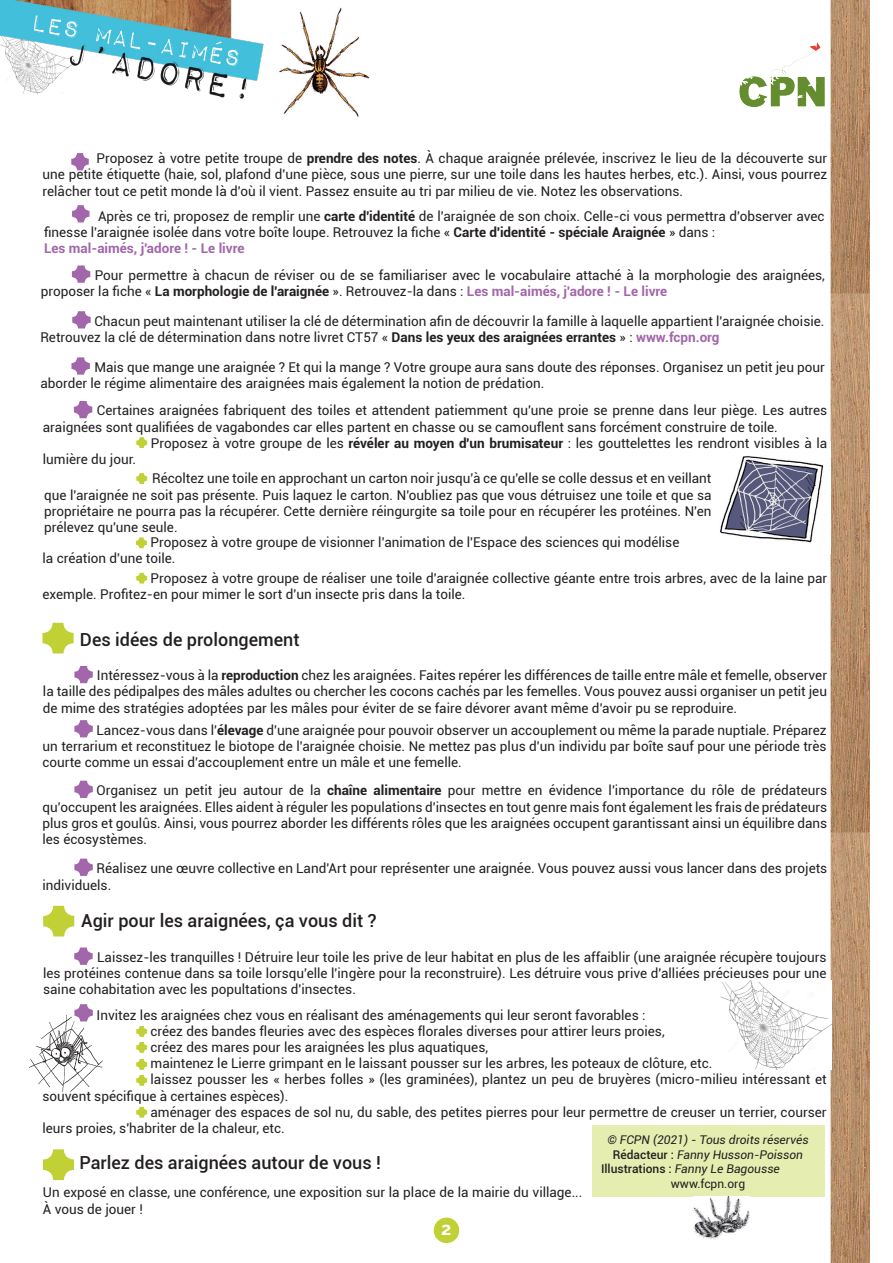
<style>
.page{position:relative;width:893px;height:1263px;background:#fff}
.page>*{position:absolute;margin:0;border:0;box-sizing:border-box;transform-origin:0 0}
.t1{font:500 18px "Roboto";color:#231f20}
.t2{font:700 18px "Raleway";color:#fff}
.t3{font:13.5px/16.2px "Roboto";color:#231f20}
.t4{font:700 13.5px "Roboto";color:#a266aa}
.t5{font:italic 12px/14.4px "Roboto";color:#231f20;text-align:center}
.t6{font:12px "Roboto";color:#231f20}
.s1{font-weight:700}
.s2{font-weight:700;color:#a266aa}
.s3{font-weight:500;font-style:normal}
</style>
<div class="page">
<img style="left:831px;top:832px;width:39px;height:431px">
<img style="left:831px;top:293px;width:39px;height:539px">
<img style="left:831px;top:0;width:39px;height:293px">
<img style="left:1px;top:0;width:263px;height:99px">
<div style="left:592px;top:1125px;width:233px;height:71px;background:#e5eeb0"></div>
<div style="left:434px;top:1217px;width:25px;height:26px;background:#c1d135;border-radius:50%"></div>
<svg style="left:43px;top:1149px;width:31px;height:31px"></svg>
<img style="left:740px;top:43px;width:85px;height:63px">
<svg style="left:43px;top:906px;width:31px;height:30px"></svg>
<svg style="left:74px;top:947px;width:19px;height:18px"></svg>
<svg style="left:74px;top:1004px;width:19px;height:17px"></svg>
<div style="left:137px;top:1075px;width:10px;height:10px;background:#c1d135;border-radius:3px"></div>
<div style="left:136px;top:1075px;width:11px;height:10px;border:1px solid #c1d135;border-radius:3px"></div>
<div style="left:137px;top:1059px;width:10px;height:10px;background:#c1d135;border-radius:3px"></div>
<div style="left:136px;top:1059px;width:11px;height:11px;border:1px solid #c1d135;border-radius:3px"></div>
<div style="left:137px;top:1042px;width:10px;height:10px;background:#c1d135;border-radius:3px"></div>
<div style="left:136px;top:1042px;width:11px;height:11px;border:1px solid #c1d135;border-radius:3px"></div>
<div style="left:137px;top:1026px;width:10px;height:10px;background:#c1d135;border-radius:3px"></div>
<div style="left:136px;top:1026px;width:11px;height:11px;border:1px solid #c1d135;border-radius:3px"></div>
<svg style="left:43px;top:623px;width:31px;height:30px"></svg>
<svg style="left:74px;top:781px;width:19px;height:17px"></svg>
<svg style="left:74px;top:720px;width:19px;height:17px"></svg>
<svg style="left:74px;top:666px;width:19px;height:17px"></svg>
<svg style="left:74px;top:859px;width:19px;height:17px"></svg>
<img style="left:279px;top:8px;width:91px;height:109px">
<img style="left:29px;top:1012px;width:74px;height:80px">
<img style="left:693px;top:1196px;width:56px;height:44px">
<img style="left:720px;top:980px;width:111px;height:89px">
<img style="left:720px;top:456px;width:104px;height:87px">
<div style="left:137px;top:474px;width:10px;height:9px;background:#c1d135;border-radius:3px"></div>
<div style="left:136px;top:473px;width:11px;height:11px;border:1px solid #c1d135;border-radius:3px"></div>
<svg style="left:71px;top:357px;width:19px;height:18px"></svg>
<svg style="left:72px;top:311px;width:19px;height:17px"></svg>
<svg style="left:72px;top:265px;width:18px;height:18px"></svg>
<div style="left:137px;top:438px;width:10px;height:9px;background:#c1d135;border-radius:3px"></div>
<div style="left:136px;top:437px;width:11px;height:11px;border:1px solid #c1d135;border-radius:3px"></div>
<div style="left:136px;top:538px;width:10px;height:10px;background:#c1d135;border-radius:3px"></div>
<div style="left:136px;top:538px;width:11px;height:10px;border:1px solid #c1d135;border-radius:3px"></div>
<svg style="left:72px;top:205px;width:18px;height:17px"></svg>
<svg style="left:74px;top:401px;width:18px;height:17px"></svg>
<div style="left:137px;top:573px;width:10px;height:10px;background:#c1d135;border-radius:3px"></div>
<div style="left:136px;top:573px;width:11px;height:10px;border:1px solid #c1d135;border-radius:3px"></div>
<svg style="left:71px;top:153px;width:18px;height:17px"></svg>
<div style="left:137px;top:1107px;width:10px;height:10px;background:#c1d135;border-radius:3px"></div>
<div style="left:136px;top:1107px;width:11px;height:10px;border:1px solid #c1d135;border-radius:3px"></div>
<p class="t3" style="left:43px;top:150px;width:786px;text-align:justify;text-indent:54px">Proposez à votre petite troupe de <span class="s1">prendre des notes</span>. À chaque araignée prélevée, inscrivez le lieu de la découverte sur une petite étiquette (haie, sol, plafond d'une pièce, sous une pierre, sur une toile dans les hautes herbes, etc.). Ainsi, vous pourrez relâcher tout ce petit monde là d'où il vient. Passez ensuite au tri par milieu de vie. Notez les observations.</p>
<p class="t3" style="left:44px;top:207px;width:782px;text-indent:54px">Après ce tri, proposez de remplir une <span class="s1">carte d'identité</span> de l'araignée de son choix. Celle-ci vous permettra d'observer avec finesse l'araignée isolée dans votre boîte loupe. Retrouvez la fiche « <span class="s1">Carte d'identité - spéciale Araignée</span> » dans :</p>
<p class="t4" style="left:44px;top:239px;width:202px">Les mal-aimés, j'adore ! - Le livre</p>
<p class="t3" style="left:41px;top:266px;width:786px;text-indent:54px">Pour permettre à chacun de réviser ou de se familiariser avec le vocabulaire attaché à la morphologie des araignées, proposer la fiche « <span class="s1">La morphologie de l'araignée</span> ». Retrouvez-la dans : <span class="s2">Les mal-aimés, j'adore ! - Le livre</span></p>
<p class="t3" style="left:40px;top:313px;width:786px;text-indent:54px">Chacun peut maintenant utiliser la clé de détermination afin de découvrir la famille à laquelle appartient l'araignée choisie.<br>Retrouvez la clé de détermination dans notre livret CT57 « <span class="s1">Dans les yeux des araignées errantes</span> » : <span class="s2">www.fcpn.org</span></p>
<p class="t3" style="left:40px;top:358px;width:786px;text-indent:54px">Mais que mange une araignée ? Et qui la mange ? Votre groupe aura sans doute des réponses. Organisez un petit jeu pour aborder le régime alimentaire des araignées mais également la notion de prédation.</p>
<p class="t3" style="left:43px;top:402px;width:786px;text-indent:54px">Certaines araignées fabriquent des toiles et attendent patiemment qu'une proie se prenne dans leur piège. Les autres araignées sont qualifiées de vagabondes car elles partent en chasse ou se camouflent sans forcément construire de toile.</p>
<p class="t3" style="left:151px;top:434px;width:678px">Proposez à votre groupe de les <span class="s1">révéler au moyen d'un brumisateur</span> : les gouttelettes les rendront visibles à la</p>
<p class="t3" style="left:43px;top:450px;width:95px">lumière du jour.</p>
<p class="t3" style="left:44px;top:470px;width:669px;text-align:justify;text-indent:108px">Récoltez une toile en approchant un carton noir jusqu'à ce qu'elle se colle dessus et en veillant que l'araignée ne soit pas présente. Puis laquez le carton. N'oubliez pas que vous détruisez une toile et que sa propriétaire ne pourra pas la récupérer. Cette dernière réingurgite sa toile pour en récupérer les protéines. N'en prélevez qu'une seule.</p>
<p class="t3" style="left:151px;top:534px;width:530px">Proposez à votre groupe de visionner l'animation de l'Espace des sciences qui modélise</p>
<p class="t3" style="left:43px;top:550px;width:135px">la création d'une toile.</p>
<p class="t3" style="left:43px;top:570px;width:786px;text-indent:108px">Proposez à votre groupe de réaliser une toile d'araignée collective géante entre trois arbres, avec de la laine par exemple. Profitez-en pour mimer le sort d'un insecte pris dans la toile.</p>
<p class="t1" style="left:80px;top:627px;width:221px">Des idées de prolongement</p>
<p class="t3" style="left:43px;top:667px;width:786px;text-align:justify;text-indent:54px">Intéressez-vous à la <span class="s1">reproduction</span> chez les araignées. Faites repérer les différences de taille entre mâle et femelle, observer la taille des pédipalpes des mâles adultes ou chercher les cocons cachés par les femelles. Vous pouvez aussi organiser un petit jeu de mime des stratégies adoptées par les mâles pour éviter de se faire dévorer avant même d'avoir pu se reproduire.</p>
<p class="t3" style="left:43px;top:721px;width:786px;text-align:justify;text-indent:54px">Lancez-vous dans l'<span class="s1">élevage</span> d'une araignée pour pouvoir observer un accouplement ou même la parade nuptiale. Préparez un terrarium et reconstituez le biotope de l'araignée choisie. Ne mettez pas plus d'un individu par boîte sauf pour une période très courte comme un essai d'accouplement entre un mâle et une femelle.</p>
<p class="t3" style="left:43px;top:782px;width:786px;text-align:justify;text-indent:54px">Organisez un petit jeu autour de la <span class="s1">chaîne alimentaire</span> pour mettre en évidence l'importance du rôle de prédateurs qu'occupent les araignées. Elles aident à réguler les populations d'insectes en tout genre mais font également les frais de prédateurs plus gros et goulûs. Ainsi, vous pourrez aborder les différents rôles que les araignées occupent garantissant ainsi un équilibre dans les écosystèmes.</p>
<p class="t3" style="left:43px;top:860px;width:786px;text-indent:54px">Réalisez une œuvre collective en Land'Art pour représenter une araignée. Vous pouvez aussi vous lancer dans des projets individuels.</p>
<p class="t1" style="left:81px;top:908px;width:297px">Agir pour les araignées, ça vous dit ?</p>
<p class="t3" style="left:43px;top:948px;width:785px;text-align:justify;text-indent:54px">Laissez-les tranquilles ! Détruire leur toile les prive de leur habitat en plus de les affaiblir (une araignée récupère toujours les protéines contenue dans sa toile lorsqu'elle l'ingère pour la reconstruire). Les détruire vous prive d'alliées précieuses pour une saine cohabitation avec les popultations d'insectes.</p>
<p class="t3" style="left:97px;top:1006px;width:550px">Invitez les araignées chez vous en réalisant des aménagements qui leur seront favorables :</p>
<p class="t3" style="left:151px;top:1022px;width:516px">créez des bandes fleuries avec des espèces florales diverses pour attirer leurs proies,</p>
<p class="t3" style="left:151px;top:1039px;width:339px">créez des mares pour les araignées les plus aquatiques,</p>
<p class="t3" style="left:151px;top:1055px;width:563px">maintenez le Lierre grimpant en le laissant pousser sur les arbres, les poteaux de clôture, etc.</p>
<p class="t3" style="left:43px;top:1071px;width:786px;text-indent:108px">laissez pousser les « herbes folles » (les graminées), plantez un peu de bruyères (micro-milieu intéressant et souvent spécifique à certaines espèces).</p>
<p class="t3" style="left:43px;top:1103px;width:786px;text-indent:108px">aménager des espaces de sol nu, du sable, des petites pierres pour leur permettre de creuser un terrier, courser leurs proies, s'habriter de la chaleur, etc.</p>
<p class="t5" style="left:607px;top:1132px;width:203px">© FCPN (2021) - Tous droits réservés<br><span class="s3">Rédacteur :</span> Fanny Husson-Poisson</p>
<p class="t5" style="left:601px;top:1161px;width:180px"><span class="s3">Illustrations :</span> Fanny Le Bagousse</p>
<p class="t6" style="left:671px;top:1175px;width:76px">www.fcpn.org</p>
<p class="t1" style="left:79px;top:1149px;width:303px">Parlez des araignées autour de vous !</p>
<p class="t3" style="left:43px;top:1184px;width:541px">Un exposé en classe, une conférence, une exposition sur la place de la mairie du village...<br>À vous de jouer !</p>
<p class="t2" style="left:441px;top:1218px;width:12px">2</p>
</div>
